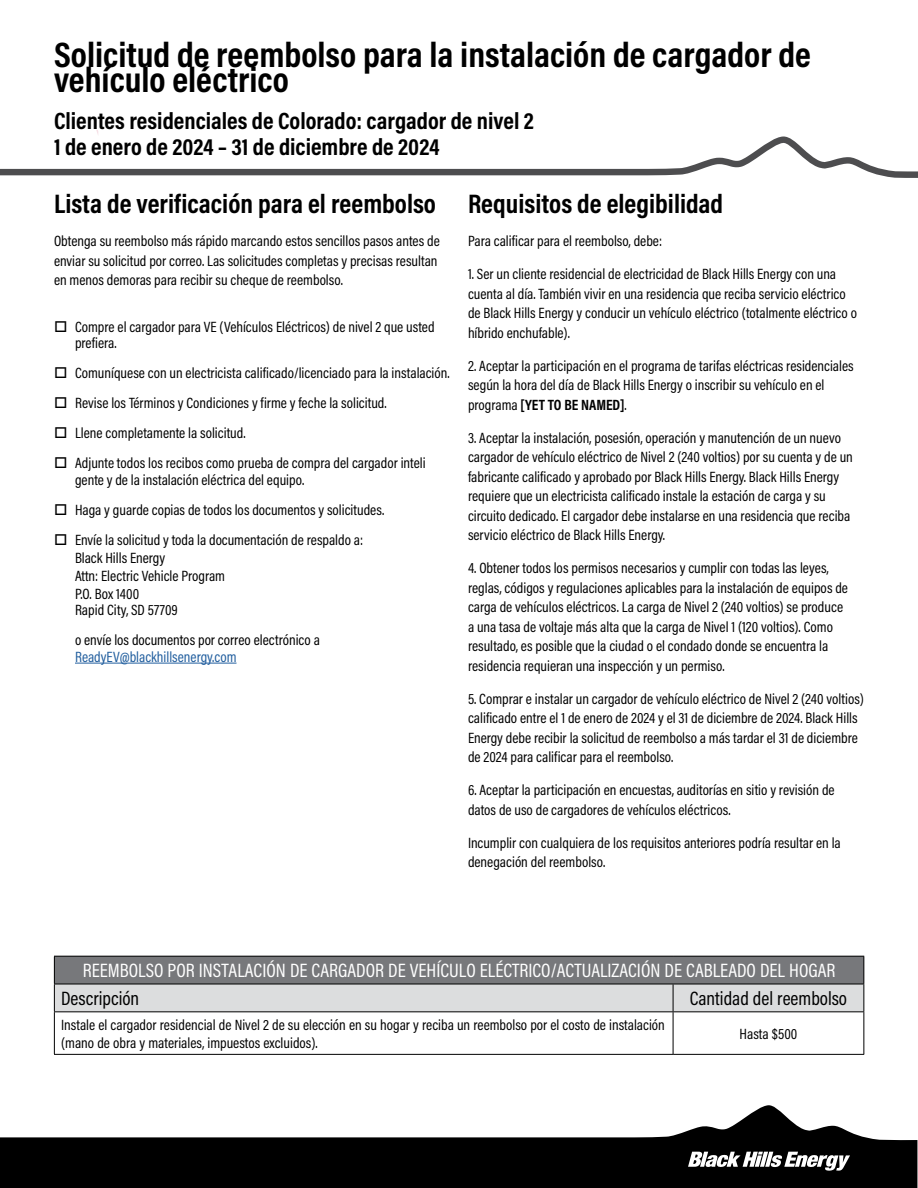
<style>
.page{position:relative;width:918px;height:1188px;background:#fff}
.page>*{position:absolute;margin:0;border:0;box-sizing:border-box;transform-origin:0 0}
.t1{font:700 35.7px/25.5px "Acumin Pro Cond";color:#000}
.t2{font:700 27px "Acumin Pro Cond";color:#000}
.t3{font:700 23.7px/26.2px "Acumin Pro Cond";color:#000}
.t4{font:19.5px "Acumin Pro Cond";color:#fff}
.t5{font:19.5px "Acumin Pro Cond";color:#000}
.t6{font:15px/19.5px "Acumin Pro Cond";color:#000}
.t7{font:15px "Acumin Pro Cond";color:#215e9e}
.s1{font-weight:700}
</style>
<div class="page">
<svg style="left:0;top:1105px;width:917px;height:83px;fill:#000"></svg>
<svg style="left:688px;top:1152px;width:162px;height:19px"></svg>
<hr style="left:75px;top:663px;width:162px;height:1px;background:#215e9e">
<svg style="left:0;top:130px;width:918px;height:48px"></svg>
<hr style="left:54px;top:956px;width:619px;height:1px;background:#000">
<hr style="left:673px;top:956px;width:191px;height:1px;background:#000">
<svg style="left:54px;top:957px;width:810px;height:54px;background:#a4a5a7"></svg>
<hr style="left:54px;top:1011px;width:619px;height:1px;background:#000">
<hr style="left:54px;top:1012px;width:1px;height:42px;background:#000">
<hr style="left:673px;top:1011px;width:191px;height:1px;background:#000">
<hr style="left:673px;top:1012px;width:1px;height:42px;background:#000">
<hr style="left:863px;top:1012px;width:1px;height:42px;background:#000">
<hr style="left:54px;top:1054px;width:619px;height:1px;background:#000">
<hr style="left:673px;top:1054px;width:191px;height:1px;background:#000">
<h1 class="t1" style="left:54px;top:41px;width:758px">Solicitud de reembolso para la instalación de cargador de vehículo eléctrico</h1>
<h3 class="t3" style="left:54px;top:107px;width:481px">Clientes residenciales de Colorado: cargador de nivel 2<br>1 de enero de 2024 – 31 de diciembre de 2024</h3>
<h2 class="t2" style="left:54px;top:186px;width:384px">Lista de verificación para el reembolso</h2>
<p class="t6" style="left:54px;top:231px;width:387px">Obtenga su reembolso más rápido marcando estos sencillos pasos antes de enviar su solicitud por correo. Las solicitudes completas y precisas resultan en menos demoras para recibir su cheque de reembolso.</p>
<p class="t6" style="left:75px;top:318px;width:361px;line-height:16.5px;text-indent:-21px">□ Compre el cargador para VE (Vehículos Eléctricos) de nivel 2 que usted prefiera.</p>
<p class="t6" style="left:54px;top:363px;width:397px">□ Comuníquese con un electricista calificado/licenciado para la instalación.</p>
<p class="t6" style="left:54px;top:393px;width:334px">□ Revise los Términos y Condiciones y firme y feche la solicitud.</p>
<p class="t6" style="left:54px;top:423px;width:193px">□ Llene completamente la solicitud.</p>
<p class="t6" style="left:75px;top:454px;width:352px;line-height:16.5px;text-indent:-21px">□ Adjunte todos los recibos como prueba de compra del cargador inteli gente y de la instalación eléctrica del equipo.</p>
<p class="t6" style="left:54px;top:499px;width:332px">□ Haga y guarde copias de todos los documentos y solicitudes.</p>
<p class="t6" style="left:75px;top:530px;width:290px;line-height:18px;text-indent:-21px">□ Envíe la solicitud y toda la documentación de respaldo a:<br>Black Hills Energy<br>Attn: Electric Vehicle Program<br>P.O. Box 1400</p>
<p class="t6" style="left:75px;top:595px;width:246px;line-height:30px">Rapid City, SD 57709<br>o envíe los documentos por correo electrónico a</p>
<p class="t7" style="left:75px;top:647px;width:163px">ReadyEV@blackhillsenergy.com</p>
<h2 class="t2" style="left:468px;top:186px;width:257px">Requisitos de elegibilidad</h2>
<p class="t6" style="left:468px;top:231px;width:196px">Para calificar para el reembolso, debe:</p>
<p class="t6" style="left:468px;top:264px;width:391px">1. Ser un cliente residencial de electricidad de Black Hills Energy con una cuenta al día. También vivir en una residencia que reciba servicio eléctrico de Black Hills Energy y conducir un vehículo eléctrico (totalmente eléctrico o híbrido enchufable).</p>
<p class="t6" style="left:468px;top:355px;width:387px">2. Aceptar la participación en el programa de tarifas eléctricas residenciales según la hora del día de Black Hills Energy o inscribir su vehículo en el programa <span class="s1">[YET TO BE NAMED]</span>.</p>
<p class="t6" style="left:468px;top:427px;width:386px">3. Aceptar la instalación, posesión, operación y manutención de un nuevo cargador de vehículo eléctrico de Nivel 2 (240 voltios) por su cuenta y de un fabricante calificado y aprobado por Black Hills Energy. Black Hills Energy requiere que un electricista calificado instale la estación de carga y su circuito dedicado. El cargador debe instalarse en una residencia que reciba servicio eléctrico de Black Hills Energy.</p>
<p class="t6" style="left:468px;top:558px;width:382px">4. Obtener todos los permisos necesarios y cumplir con todas las leyes, reglas, códigos y regulaciones aplicables para la instalación de equipos de carga de vehículos eléctricos. La carga de Nivel 2 (240 voltios) se produce a una tasa de voltaje más alta que la carga de Nivel 1 (120 voltios). Como resultado, es posible que la ciudad o el condado donde se encuentra la residencia requieran una inspección y un permiso.</p>
<p class="t6" style="left:468px;top:688px;width:397px">5. Comprar e instalar un cargador de vehículo eléctrico de Nivel 2 (240 voltios) calificado entre el 1 de enero de 2024 y el 31 de diciembre de 2024. Black Hills Energy debe recibir la solicitud de reembolso a más tardar el 31 de diciembre de 2024 para calificar para el reembolso.</p>
<p class="t6" style="left:468px;top:780px;width:368px">6. Aceptar la participación en encuestas, auditorías en sitio y revisión de datos de uso de cargadores de vehículos eléctricos.</p>
<p class="t6" style="left:468px;top:832px;width:374px">Incumplir con cualquiera de los requisitos anteriores podría resultar en la denegación del reembolso.</p>
<h3 class="t4" style="left:83px;top:958px;width:754px">REEMBOLSO POR INSTALACIÓN DE CARGADOR DE VEHÍCULO ELÉCTRICO/ACTUALIZACIÓN DE CABLEADO DEL HOGAR</h3>
<h3 class="t5" style="left:61px;top:986px;width:80px">Descripción</h3>
<h3 class="t5" style="left:690px;top:986px;width:159px">Cantidad del reembolso</h3>
<p class="t6" style="left:61px;top:1015px;width:605px;line-height:18px">Instale el cargador residencial de Nivel 2 de su elección en su hogar y reciba un reembolso por el costo de instalación (mano de obra y materiales, impuestos excluidos).</p>
<p class="t6" style="left:740px;top:1023px;width:59px">Hasta $500</p>
</div>
